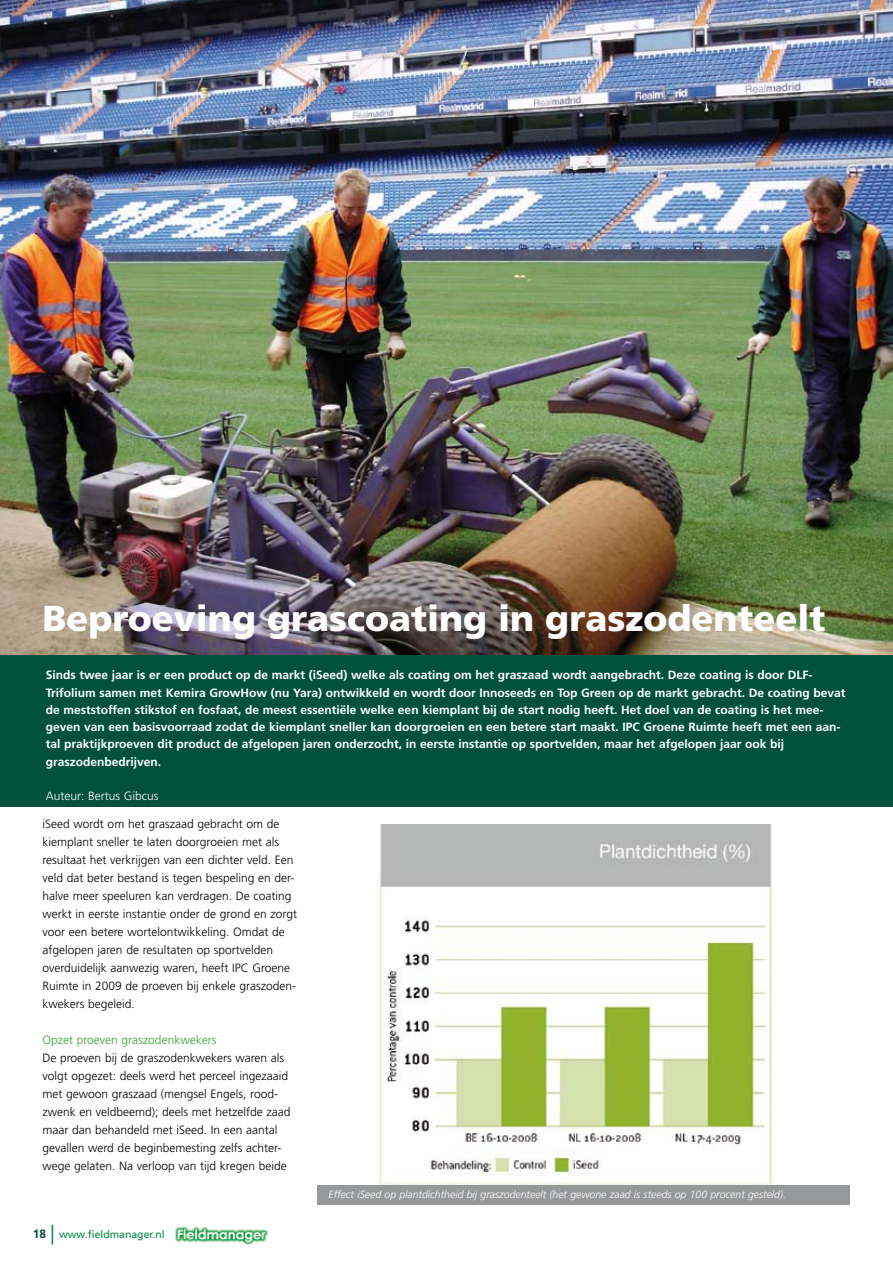
<style>
.page{position:relative;width:893px;height:1263px;background:#fff}
.page>*{position:absolute;margin:0;border:0;box-sizing:border-box;transform-origin:0 0}
.t1{font:900 36px "Frutiger";color:#fff}
.t2{font:300 12px/18px "Frutiger";color:#000}
.t3{font:700 12px/17.2px "Frutiger";color:#fff}
.t4{font:300 12px "Frutiger";color:#35a32c}
.t5{font:300 12px "Frutiger";color:#fff}
.t6{font:italic 300 10.5px "Frutiger";color:#fff}
.t7{font:10.5px "Frutiger";color:#008b45}
.s1{font-weight:700;font-size:12px;color:#00513c}
</style>
<div class="page">
<svg style="left:52px;top:1225px;width:1px;height:19px"></svg>
<img style="left:175px;top:1226px;width:93px;height:19px">
<img style="left:0;top:0;width:893px;height:655px">
<img style="left:378px;top:824px;width:395px;height:361px">
<div style="left:0;top:655px;width:893px;height:152px;background:#00513c"></div>
<div style="left:317px;top:1185px;width:533px;height:20px;background:#97989a"></div>
<h1 class="t1" style="left:43px;top:597px;width:784px">Beproeving grascoating in graszodenteelt</h1>
<p class="t3" style="left:46px;top:666px;width:801px">Sinds twee jaar is er een product op de markt (iSeed) welke als coating om het graszaad wordt aangebracht. Deze coating is door DLF-Trifolium samen met Kemira GrowHow (nu Yara) ontwikkeld en wordt door Innoseeds en Top Green op de markt gebracht. De coating bevat de meststoffen stikstof en fosfaat, de meest essentiële welke een kiemplant bij de start nodig heeft. Het doel van de coating is het mee&shy;geven van een basisvoorraad zodat de kiemplant sneller kan doorgroeien en een betere start maakt. IPC Groene Ruimte heeft met een aan&shy;tal praktijkproeven dit product de afgelopen jaren onderzocht, in eerste instantie op sportvelden, maar het afgelopen jaar ook bij graszodenbedrijven.</p>
<p class="t5" style="left:46px;top:789px;width:114px">Auteur: Bertus Gibcus</p>
<p class="t2" style="left:43px;top:815px;width:256px">iSeed wordt om het graszaad gebracht om de kiemplant sneller te laten doorgroeien met als resultaat het verkrijgen van een dichter veld. Een veld dat beter bestand is tegen bespeling en der&shy;halve meer speeluren kan verdragen. De coating werkt in eerste instantie onder de grond en zorgt voor een betere wortelontwikkeling. Omdat de afgelopen jaren de resultaten op sportvelden overduidelijk aanwezig waren, heeft IPC Groene Ruimte in 2009 de proeven bij enkele graszoden&shy;kwekers begeleid.</p>
<p class="t4" style="left:43px;top:1033px;width:175px">Opzet proeven graszodenkwekers</p>
<p class="t2" style="left:43px;top:1049px;width:250px">De proeven bij de graszodenkwekers waren als volgt opgezet: deels werd het perceel ingezaaid met gewoon graszaad (mengsel Engels, rood&shy;zwenk en veldbeemd); deels met hetzelfde zaad maar dan behandeld met iSeed. In een aantal gevallen werd de beginbemesting zelfs achter&shy;wege gelaten. Na verloop van tijd kregen beide</p>
<p class="t7" style="left:33px;top:1228px;width:133px"><span class="s1">18</span> www.fieldmanager.nl</p>
<p class="t6" style="left:328px;top:1188px;width:459px">Effect iSeed op plantdichtheid bij graszodenteelt (het gewone zaad is steeds op 100 procent gesteld).</p>
</div>
